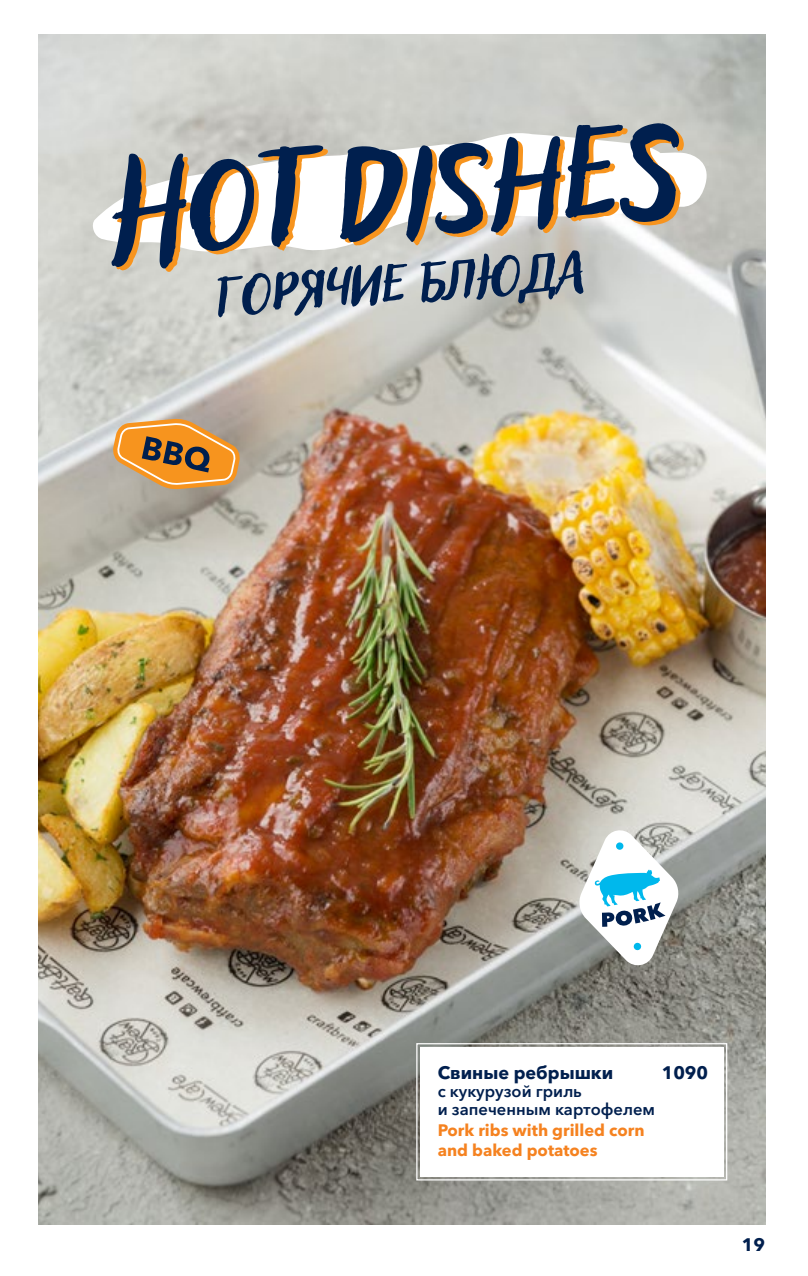
<style>
.page{position:relative;width:808px;height:1276px;background:#fff}
.page>*{position:absolute;margin:0;border:0;box-sizing:border-box;transform-origin:0 0}
.t1{font:700 18px "Avenir Next Cyr";color:#001f4e}
.t2{font:700 16.5px/19.5px "Avenir Next Cyr";color:#f58220}
.t3{font:600 16.5px/18px "Avenir Next Cyr";color:#001f4e}
</style>
<div class="page">
<img style="left:38px;top:34px;width:727px;height:1191px">
<svg style="left:416px;top:1042px;width:312px;height:139px"></svg>
<svg style="left:90px;top:131px;width:621px;height:123px"></svg>
<svg style="left:111px;top:123px;width:573px;height:194px"></svg>
<svg style="left:578px;top:827px;width:102px;height:141px"></svg>
<div style="left:616px;top:842px;width:8px;height:8px;background:#00b8ec;border-radius:3px"></div>
<div style="left:633px;top:942px;width:8px;height:8px;background:#00b8ec;border-radius:3px"></div>
<svg style="left:112px;top:418px;width:129px;height:71px;background:#ca9453"></svg>
<p class="t1" style="left:438px;top:1061px;width:177px">Свиные ребрышки</p>
<p class="t3" style="left:438px;top:1082px;width:219px">с кукурузой гриль<br>и запеченным картофелем</p>
<p class="t2" style="left:438px;top:1120px;width:208px">Pork ribs with grilled corn and baked potatoes</p>
<p class="t1" style="left:662px;top:1061px;width:48px">1090</p>
<p class="t1" style="left:742px;top:1233px;width:25px">19</p>
</div>
